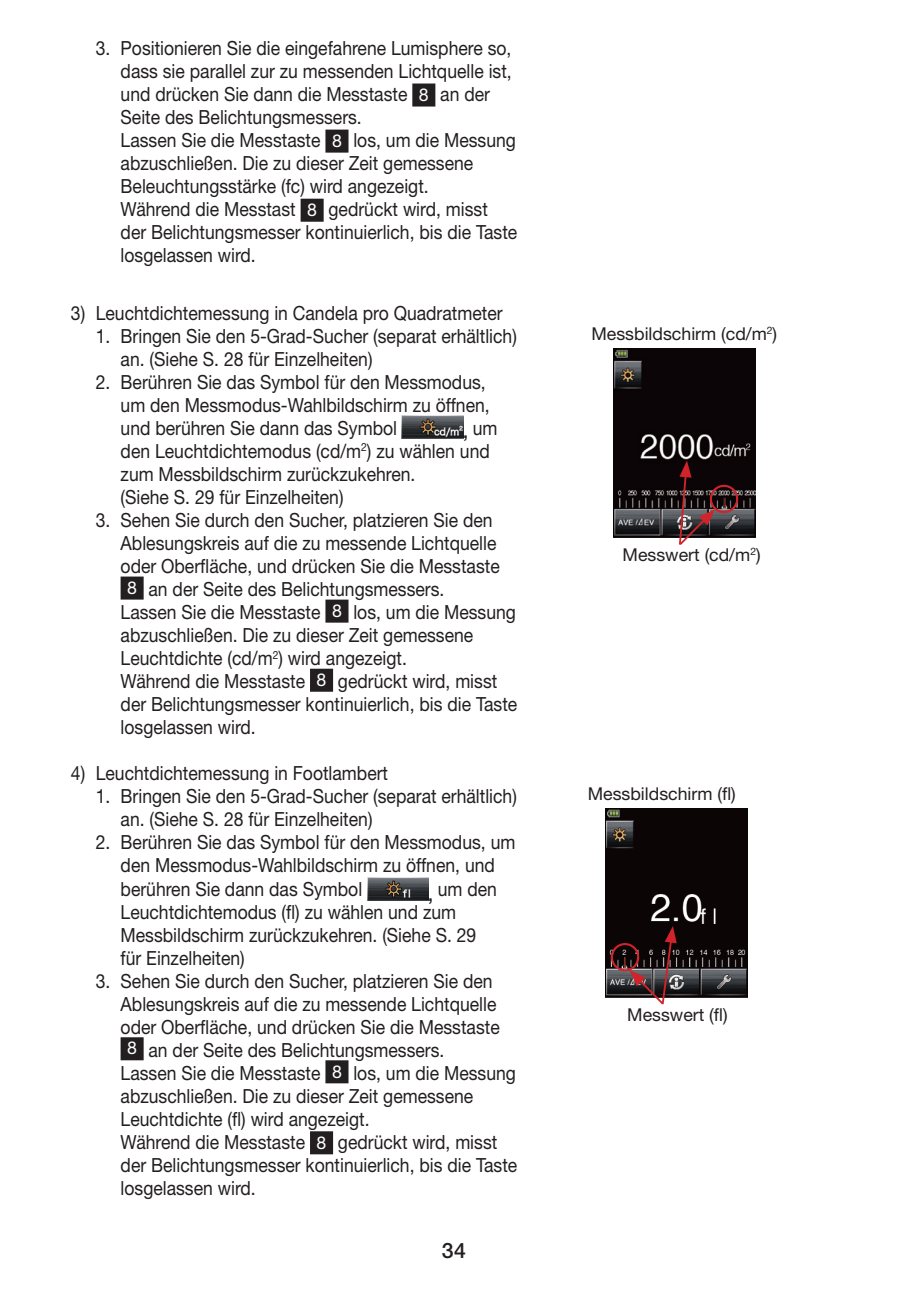
<style>
.page{position:relative;width:908px;height:1290px;background:#fff}
.page>*{position:absolute;margin:0;border:0;box-sizing:border-box;transform-origin:0 0}
.t1{font:500 21.25px "Helvetica Neue LT Std";color:#231f20}
._00_body_indent{font:19.5px/23px "Helvetica Neue LT Std";color:#231f20;scale:.9 1}
._00_body{font:19.5px "Helvetica Neue LT Std";color:#231f20;scale:.9 1}
._01_Caps_11Q{font:17.75px "Helvetica Neue LT Std";color:#231f20}
.t2{font:17.75px "Helvetica Neue LT Std";color:#fff}
.s1{font-weight:500}
</style>
<div class="page">
<div style="left:413px;top:85px;width:21px;height:20px;background:#231f20"></div>
<div style="left:412px;top:83px;width:23px;height:24px;border:2px solid #231f20"></div>
<div style="left:326px;top:131px;width:21px;height:20px;background:#231f20"></div>
<div style="left:325px;top:130px;width:23px;height:23px;border:2px solid #231f20"></div>
<div style="left:302px;top:200px;width:20px;height:20px;background:#231f20"></div>
<div style="left:300px;top:199px;width:23px;height:23px;border:2px solid #231f20"></div>
<img style="left:402px;top:415px;width:61px;height:23px">
<div style="left:122px;top:578px;width:20px;height:20px;background:#231f20"></div>
<div style="left:120px;top:576px;width:24px;height:23px;border:2px solid #231f20"></div>
<div style="left:326px;top:601px;width:21px;height:20px;background:#231f20"></div>
<div style="left:325px;top:599px;width:23px;height:24px;border:2px solid #231f20"></div>
<div style="left:311px;top:670px;width:21px;height:20px;background:#231f20"></div>
<div style="left:310px;top:669px;width:23px;height:23px;border:2px solid #231f20"></div>
<img style="left:367px;top:878px;width:61px;height:23px">
<div style="left:122px;top:1038px;width:20px;height:21px;background:#231f20"></div>
<div style="left:120px;top:1037px;width:24px;height:23px;border:2px solid #231f20"></div>
<div style="left:326px;top:1061px;width:21px;height:21px;background:#231f20"></div>
<div style="left:325px;top:1060px;width:23px;height:23px;border:2px solid #231f20"></div>
<div style="left:311px;top:1132px;width:21px;height:21px;background:#231f20"></div>
<div style="left:310px;top:1131px;width:23px;height:23px;border:2px solid #231f20"></div>
<img style="left:613px;top:349px;width:142px;height:189px">
<div style="left:709px;top:485px;width:28px;height:28px;border:2px solid #d1232a;border-radius:50%"></div>
<svg style="left:677px;top:460px;width:37px;height:85px;background:#4e3436"></svg>
<img style="left:605px;top:809px;width:142px;height:189px">
<div style="left:610px;top:943px;width:29px;height:28px;border:2px solid #d1232a;border-radius:50%"></div>
<svg style="left:629px;top:926px;width:47px;height:79px;background:#4d3638"></svg>
<p class="_00_body_indent" style="left:120px;top:36px;width:436px;text-align:justify;text-indent:-25px">3. Positionieren Sie die eingefahrene Lumisphere so, dass sie parallel zur zu messenden Lichtquelle ist, und drücken Sie dann die Messtaste</p>
<p class="t2" style="left:419px;top:84px;width:11px">8</p>
<p class="_00_body_indent" style="left:440px;top:83px;width:57px">an der</p>
<p class="_00_body_indent" style="left:120px;top:106px;width:269px">Seite des Belichtungsmessers.<br>Lassen Sie die Messtaste</p>
<p class="_00_body_indent" style="left:120px;top:129px;width:440px;text-indent:233px">los, um die Messung abzuschließen. Die zu dieser Zeit gemessene<br>Beleuchtungsstärke (fc) wird angezeigt.<br>Während die Messtast</p>
<p class="t2" style="left:332px;top:130px;width:11px">8</p>
<p class="_00_body_indent" style="left:120px;top:198px;width:442px;text-indent:208px">gedrückt wird, misst der Belichtungsmesser kontinuierlich, bis die Taste losgelassen wird.</p>
<p class="_00_body" style="left:71px;top:301px;width:481px">3) Leuchtdichtemessung in Candela pro Quadratmeter</p>
<p class="_00_body_indent" style="left:120px;top:324px;width:441px;text-indent:-25px">1. Bringen Sie den 5-Grad-Sucher (separat erhältlich) an. (Siehe S. 28 für Einzelheiten)</p>
<p class="_00_body_indent" style="left:96px;top:370px;width:434px">2. Berühren Sie das Symbol für den Messmodus,</p>
<p class="_00_body_indent" style="left:120px;top:393px;width:411px">um den Messmodus-Wahlbildschirm zu öffnen,</p>
<p class="_00_body_indent" style="left:120px;top:416px;width:308px">und berühren Sie dann das Symbol</p>
<p class="_00_body_indent" style="left:463px;top:416px;width:40px"><span class="s1">,</span> um</p>
<p class="_00_body_indent" style="left:120px;top:439px;width:411px">den Leuchtdichtemodus (cd/m<sup>2</sup>) zu wählen und</p>
<p class="_00_body_indent" style="left:120px;top:462px;width:329px">zum Messbildschirm zurückzukehren.</p>
<p class="_00_body_indent" style="left:120px;top:485px;width:249px">(Siehe S. 29 für Einzelheiten)</p>
<p class="_00_body_indent" style="left:120px;top:508px;width:422px;text-indent:-25px">3. Sehen Sie durch den Sucher, platzieren Sie den<br>Ablesungskreis auf die zu messende Lichtquelle oder Oberfläche, und drücken Sie die Messtaste</p>
<p class="t2" style="left:127px;top:577px;width:11px">8</p>
<p class="_00_body_indent" style="left:148px;top:577px;width:330px">an der Seite des Belichtungsmessers.</p>
<p class="_00_body_indent" style="left:120px;top:600px;width:223px">Lassen Sie die Messtaste</p>
<p class="t2" style="left:332px;top:600px;width:11px">8</p>
<p class="t2" style="left:307px;top:199px;width:11px">8</p>
<p class="_00_body_indent" style="left:120px;top:600px;width:440px;text-indent:233px">los, um die Messung abzuschließen. Die zu dieser Zeit gemessene<br>Leuchtdichte (cd/m<sup>2</sup>) wird angezeigt.<br>Während die Messtaste</p>
<p class="t2" style="left:316px;top:669px;width:11px">8</p>
<p class="_00_body_indent" style="left:120px;top:669px;width:442px;text-indent:217px">gedrückt wird, misst der Belichtungsmesser kontinuierlich, bis die Taste losgelassen wird.</p>
<p class="_00_body" style="left:71px;top:762px;width:354px">4) Leuchtdichtemessung in Footlambert</p>
<p class="_00_body_indent" style="left:120px;top:785px;width:441px;text-indent:-25px">1. Bringen Sie den 5-Grad-Sucher (separat erhältlich) an. (Siehe S. 28 für Einzelheiten)</p>
<p class="_00_body_indent" style="left:120px;top:831px;width:440px;text-indent:-25px">2. Berühren Sie das Symbol für den Messmodus, um den Messmodus-Wahlbildschirm zu öffnen, und berühren Sie dann das Symbol</p>
<p class="_00_body_indent" style="left:120px;top:877px;width:419px;text-indent:307px"><span class="s1">,</span> um den<br>Leuchtdichtemodus (fl) zu wählen und zum<br>Messbildschirm zurückzukehren. (Siehe S. 29 für Einzelheiten)</p>
<p class="_00_body_indent" style="left:120px;top:969px;width:422px;text-indent:-25px">3. Sehen Sie durch den Sucher, platzieren Sie den<br>Ablesungskreis auf die zu messende Lichtquelle oder Oberfläche, und drücken Sie die Messtaste</p>
<p class="t2" style="left:127px;top:1037px;width:11px">8</p>
<p class="_00_body_indent" style="left:120px;top:1038px;width:361px;text-indent:28px">an der Seite des Belichtungsmessers.<br>Lassen Sie die Messtaste</p>
<p class="t2" style="left:332px;top:1060px;width:11px">8</p>
<p class="_00_body_indent" style="left:120px;top:1061px;width:440px;text-indent:233px">los, um die Messung abzuschließen. Die zu dieser Zeit gemessene<br>Leuchtdichte (fl) wird angezeigt.<br>Während die Messtaste</p>
<p class="_00_body_indent" style="left:120px;top:1130px;width:442px;text-indent:217px">gedrückt wird, misst der Belichtungsmesser kontinuierlich, bis die Taste losgelassen wird.</p>
<p class="t2" style="left:316px;top:1131px;width:11px">8</p>
<p class="t1" style="left:441px;top:1238px;width:26px">34</p>
<p class="_01_Caps_11Q" style="left:591px;top:323px;width:187px">Messbildschirm (cd/m<sup>2</sup>)</p>
<p class="_01_Caps_11Q" style="left:622px;top:544px;width:139px">Messwert (cd/m<sup>2</sup>)</p>
<p class="_01_Caps_11Q" style="left:587px;top:783px;width:149px">Messbildschirm (fl)</p>
<p class="_01_Caps_11Q" style="left:627px;top:1004px;width:102px">Messwert (fl)</p>
</div>
